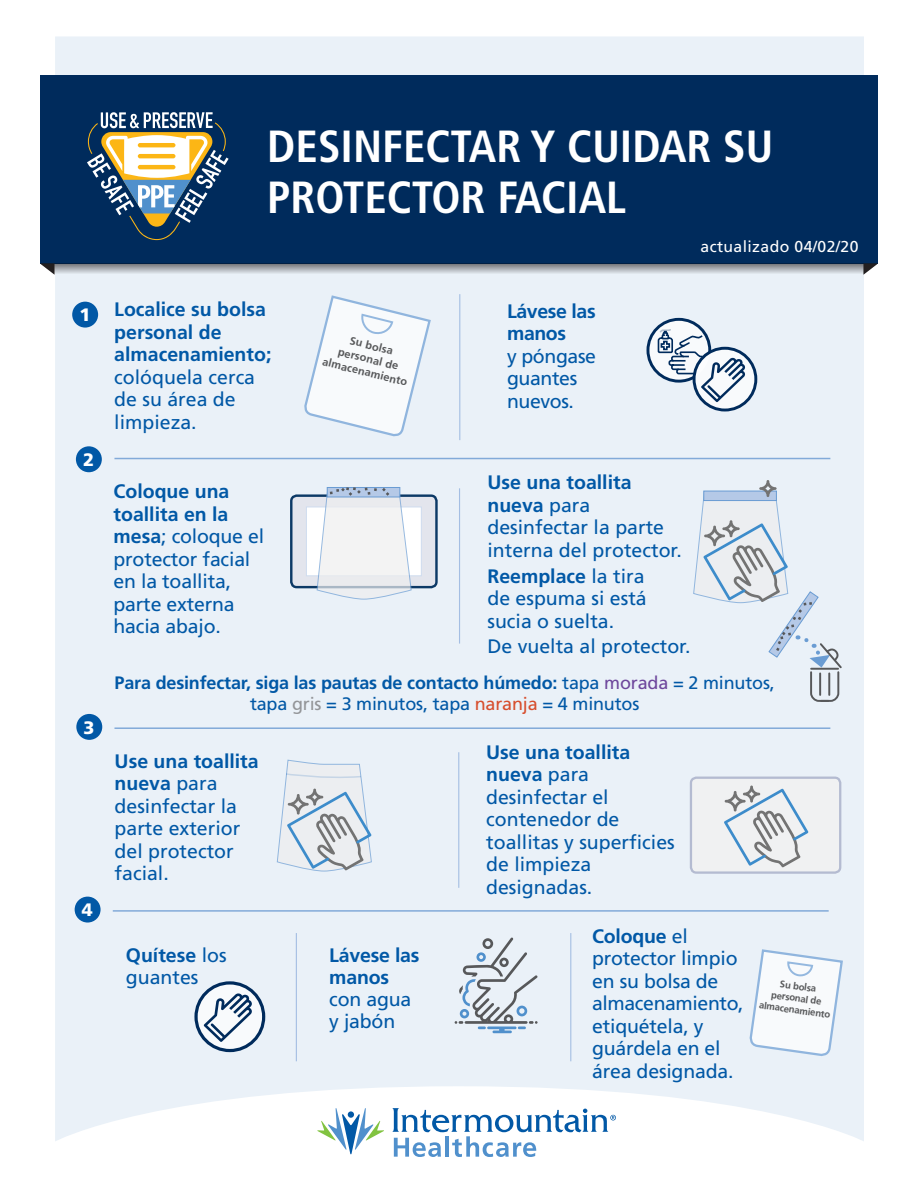
<style>
.page{position:relative;width:918px;height:1188px;background:#fff}
.page>*{position:absolute;margin:0;border:0;box-sizing:border-box;transform-origin:0 0}
.t1{font:700 condensed 45px/51px "Frutiger LT Std";color:#fff}
.t2{font:19.5px/22.5px "Frutiger LT Std";color:#0158a6}
.t3{font:700 19.5px/22.5px "Frutiger LT Std";color:#0158a6}
.t4{font:19.5px/22.5px "Frutiger LT Std";letter-spacing:-.02em;color:#0158a6}
.t5{font:700 18px "Frutiger LT Std";letter-spacing:-.01em;color:#0158a6}
.t6{font:18px "Frutiger LT Std";letter-spacing:-.01em;color:#0158a6}
.t7{font:900 18px "Frutiger LT Std";color:#fff}
.t8{font:15.75px "Frutiger LT Std";letter-spacing:.025em;color:#fff}
.t9{font:700 11.1px/13.5px "Frutiger LT Std";color:#57585a;text-align:center}
.t10{font:700 9.75px/12px "Frutiger LT Std";color:#57585a;text-align:center}
.s1{font-weight:400}
.s2{font-weight:700}
.s3{font-weight:400;color:#6e479c}
.s4{color:#939598}
.s5{color:#d74e2d}
</style>
<div class="page">
<div style="left:55px;top:36px;width:809px;height:1105px;background:#eaf1f8"></div>
<div style="left:40px;top:75px;width:838px;height:188px;background:#002b5c"></div>
<svg style="left:40px;top:263px;width:838px;height:12px;background:#a3a9b1"></svg>
<svg style="left:455px;top:937px;width:83px;height:96px;background:#c9d3dc"></svg>
<svg style="left:196px;top:983px;width:68px;height:68px"></svg>
<div style="left:194px;top:981px;width:71px;height:71px;border:3px solid #002b5c;border-radius:50%"></div>
<svg style="left:204px;top:993px;width:48px;height:49px"></svg>
<hr style="left:114px;top:458px;width:716px;height:1px;background:#82aad9">
<div style="left:291px;top:496px;width:145px;height:91px;background:#e3e5ed;border-radius:5px"></div>
<div style="left:290px;top:494px;width:148px;height:94px;border:2px solid #0c3966;border-radius:5px"></div>
<div style="left:306px;top:507px;width:116px;height:69px;background:#fff;border:1px solid #cfdcef"></div>
<svg style="left:694px;top:348px;width:62px;height:62px"></svg>
<div style="left:693px;top:347px;width:64px;height:64px;border:3px solid #002b5c;border-radius:50%"></div>
<svg style="left:645px;top:316px;width:100px;height:86px"></svg>
<div style="left:691px;top:778px;width:149px;height:95px;background:#f0f1f2;border-radius:6px"></div>
<div style="left:690px;top:777px;width:151px;height:97px;border:2px solid #b4bbd1;border-radius:6px"></div>
<svg style="left:303px;top:294px;width:129px;height:144px"></svg>
<hr style="left:459px;top:294px;width:1px;height:146px;background:#a4bee3">
<hr style="left:459px;top:488px;width:1px;height:156px;background:#a4bee3">
<hr style="left:296px;top:933px;width:1px;height:128px;background:#a4bee3">
<hr style="left:458px;top:752px;width:1px;height:136px;background:#a4bee3">
<div style="left:72px;top:302px;width:26px;height:26px;background:#0158a6;border-radius:50%"></div>
<div style="left:76px;top:446px;width:26px;height:26px;background:#0158a6;border-radius:50%"></div>
<hr style="left:114px;top:727px;width:716px;height:2px;background:#82aad9">
<div style="left:76px;top:714px;width:26px;height:26px;background:#0158a6;border-radius:50%"></div>
<svg style="left:87px;top:112px;width:142px;height:128px"></svg>
<svg style="left:316px;top:487px;width:96px;height:114px"></svg>
<svg style="left:277px;top:759px;width:95px;height:114px;background:#d5dde5"></svg>
<svg style="left:724px;top:786px;width:84px;height:81px"></svg>
<hr style="left:113px;top:910px;width:716px;height:2px;background:#82aad9">
<div style="left:75px;top:897px;width:26px;height:26px;background:#0158a6;border-radius:50%"></div>
<hr style="left:570px;top:933px;width:1px;height:128px;background:#a4bee3">
<svg style="left:749px;top:948px;width:95px;height:111px"></svg>
<svg style="left:693px;top:480px;width:151px;height:223px;background:#dee6ee"></svg>
<svg style="left:317px;top:1108px;width:67px;height:46px"></svg>
<svg style="left:392px;top:1108px;width:224px;height:49px"></svg>
<p class="t7" style="left:79px;top:304px;width:13px">1</p>
<p class="t7" style="left:83px;top:449px;width:13px">2</p>
<p class="t7" style="left:84px;top:716px;width:13px">3</p>
<p class="t7" style="left:82px;top:899px;width:13px">4</p>
<p class="t1" style="left:267px;top:121px;width:508px">DESINFECTAR Y CUIDAR SU<br>PROTECTOR FACIAL</p>
<p class="t3" style="left:114px;top:298px;width:159px">Localice su bolsa personal de almacenamiento; <span class="s1">colóquela cerca de su área de limpieza.</span></p>
<p class="t2" style="left:114px;top:481px;width:152px"><span class="s2">Coloque una toallita en la mesa</span>; coloque el protector facial en la toallita, parte externa hacia abajo.</p>
<p class="t9" style="left:331px;top:328px;width:89px;rotate:14deg">Su bolsa personal de almacenamiento</p>
<p class="t4" style="left:507px;top:300px;width:90px"><span class="s2">Lávese las manos<br></span>y póngase guantes nuevos.</p>
<p class="t8" style="left:701px;top:237px;width:160px">actualizado 04/02/20</p>
<p class="t2" style="left:487px;top:472px;width:196px"><span class="s2">Use una toallita nueva</span> para desinfectar la parte interna del protector.</p>
<p class="t2" style="left:487px;top:565px;width:161px;text-align:justify"><span class="s2">Reemplace</span> la tira de espuma si está sucia o suelta.</p>
<p class="t2" style="left:487px;top:636px;width:205px">De vuelta al protector.</p>
<p class="t5" style="left:115px;top:672px;width:662px">Para desinfectar, siga las pautas de contacto húmedo: <span class="s1">tapa</span> <span class="s3">morada</span> <span class="s1">= 2 minutos,</span></p>
<p class="t6" style="left:250px;top:693px;width:391px">tapa <span class="s4">gris</span> = 3 minutos, tapa <span class="s5">naranja</span> = 4 minutos</p>
<p class="t2" style="left:115px;top:750px;width:146px"><span class="s2">Use una toallita nueva</span> para desinfectar la parte exterior del protector facial.</p>
<p class="t2" style="left:486px;top:741px;width:190px"><span class="s2">Use una toallita nueva</span> para desinfectar el contenedor de toallitas y superficies de limpieza designadas.</p>
<p class="t2" style="left:126px;top:944px;width:102px;line-height:21.9px"><span class="s2">Quítese</span> los guantes</p>
<p class="t3" style="left:329px;top:945px;width:92px;line-height:22px">Lávese las manos <span class="s1">con agua y jabón</span></p>
<p class="t2" style="left:592px;top:925px;width:153px"><span class="s2">Coloque</span> el protector limpio en su bolsa de almacenamiento, etiquétela, y guárdela en el área designada.</p>
<p class="t10" style="left:763px;top:975px;width:73px;rotate:8deg">Su bolsa personal de almacenamiento</p>
</div>
